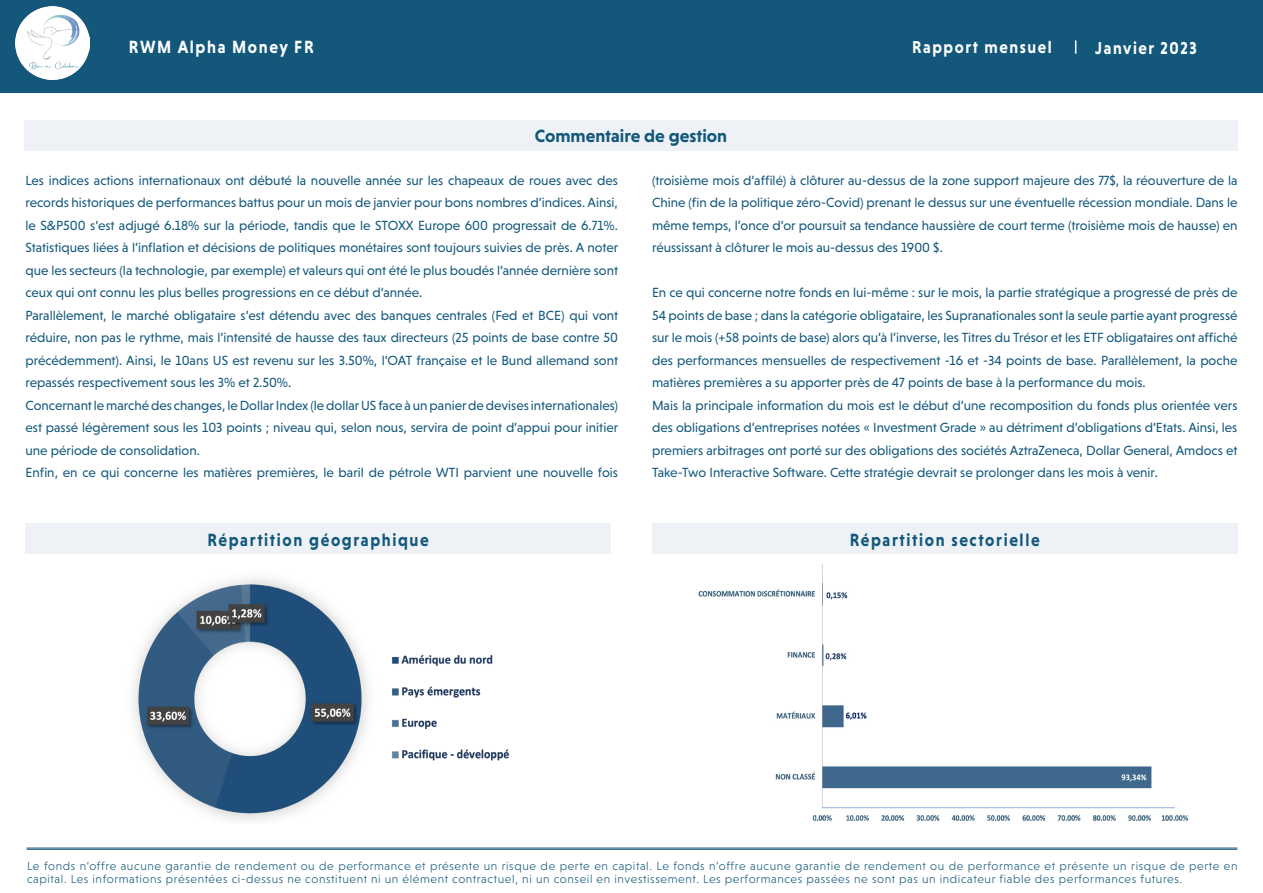
<style>
.page{position:relative;width:1263px;height:893px;background:#fff}
.page>*{position:absolute;margin:0;border:0;box-sizing:border-box;transform-origin:0 0}
.t1{font:700 18px "Niveau Grotesk";letter-spacing:.1em;color:#13587b;scale:.9 1}
.t2{font:700 18px "Niveau Grotesk";color:#13587b}
.t3{font:700 18px "Niveau Grotesk";letter-spacing:.1em;color:#fff;scale:.9 1}
.t4{font:700 17.55px "Niveau Grotesk";letter-spacing:.1em;color:#fff;scale:.9 1}
.t5{font:13.5px/22.5px "Niveau Grotesk";color:#13587b;text-align:justify}
.t6{font:300 12px/13.5px "Niveau Grotesk";letter-spacing:.05em;color:#13587b}
</style>
<div class="page">
<div style="left:0;top:0;width:1263px;height:92px;background:#13587b"></div>
<svg style="left:1075px;top:40px;width:1px;height:14px"></svg>
<img style="left:16px;top:6px;width:73px;height:73px">
<div style="left:26px;top:524px;width:585px;height:30px;background:#eef2f6"></div>
<img style="left:133px;top:578px;width:376px;height:243px">
<img style="left:698px;top:564px;width:491px;height:257px">
<div style="left:652px;top:524px;width:585px;height:30px;background:#eef2f6"></div>
<div style="left:24px;top:120px;width:1213px;height:30px;background:#eef2f6"></div>
<hr style="left:27px;top:848px;width:1210px;height:1px;background:#13587b">
<hr style="left:27px;top:849px;width:1210px;height:1px;background:#13587b">
<h1 class="t3" style="left:129px;top:36px;width:207px">RWM Alpha Money FR</h1>
<p class="t4" style="left:912px;top:36px;width:157px">Rapport mensuel</p>
<p class="t4" style="left:1095px;top:38px;width:114px">Janvier 2023</p>
<p class="t2" style="left:535px;top:125px;width:194px">Commentaire de gestion</p>
<p class="t5" style="left:26px;top:169px;width:594px">Les indices actions internationaux ont débuté la nouvelle année sur les chapeaux de roues avec des records historiques de performances battus pour un mois de janvier pour bons nombres d’indices. Ainsi, le S&amp;P500 s’est adjugé 6.18% sur la période, tandis que le STOXX Europe 600 progressait de 6.71%.<br>Statistiques liées à l’inflation et décisions de politiques monétaires sont toujours suivies de près. A noter que les secteurs (la technologie, par exemple) et valeurs qui ont été le plus boudés l’année dernière sont ceux qui ont connu les plus belles progressions en ce début d’année.</p>
<p class="t5" style="left:26px;top:304px;width:594px">Parallèlement, le marché obligataire s’est détendu avec des banques centrales (Fed et BCE) qui vont réduire, non pas le rythme, mais l’intensité de hausse des taux directeurs (25 points de base contre 50 précédemment). Ainsi, le 10ans US est revenu sur les 3.50%, l’OAT française et le Bund allemand sont repassés respectivement sous les 3% et 2.50%.</p>
<p class="t5" style="left:26px;top:394px;width:594px">Concernant le marché des changes, le Dollar Index (le dollar US face à un panier de devises internationales) est passé légèrement sous les 103 points ; niveau qui, selon nous, servira de point d’appui pour initier une période de consolidation.</p>
<p class="t5" style="left:26px;top:461px;width:594px">Enfin, en ce qui concerne les matières premières, le baril de pétrole WTI parvient une nouvelle fois</p>
<p class="t5" style="left:652px;top:169px;width:587px">(troisième mois d’affilé) à clôturer au-dessus de la zone support majeure des 77$, la réouverture de la Chine (fin de la politique zéro-Covid) prenant le dessus sur une éventuelle récession mondiale. Dans le même temps, l’once d’or poursuit sa tendance haussière de court terme (troisième mois de hausse) en réussissant à clôturer le mois au-dessus des 1900 $.</p>
<p class="t5" style="left:652px;top:281px;width:587px">En ce qui concerne notre fonds en lui-même : sur le mois, la partie stratégique a progressé de près de 54 points de base ; dans la catégorie obligataire, les Supranationales sont la seule partie ayant progressé sur le mois (+58 points de base) alors qu’à l’inverse, les Titres du Trésor et les ETF obligataires ont affiché des performances mensuelles de respectivement -16 et -34 points de base. Parallèlement, la poche matières premières a su apporter près de 47 points de base à la performance du mois.</p>
<p class="t5" style="left:652px;top:394px;width:587px">Mais la principale information du mois est le début d’une recomposition du fonds plus orientée vers des obligations d’entreprises notées « Investment Grade » au détriment d’obligations d’Etats. Ainsi, les premiers arbitrages ont porté sur des obligations des sociétés AztraZeneca, Dollar General, Amdocs et Take-Two Interactive Software. Cette stratégie devrait se prolonger dans les mois à venir.</p>
<p class="t1" style="left:208px;top:529px;width:247px">Répartition géographique</p>
<p class="t1" style="left:850px;top:529px;width:213px">Répartition sectorielle</p>
<p class="t6" style="left:27px;top:859px;width:1212px">Le fonds n’offre aucune garantie de rendement ou de performance et présente un risque de perte en capital. Le fonds n’offre aucune garantie de rendement ou de performance et présente un risque de perte en capital. Les informations présentées ci-dessus ne constituent ni un élément contractuel, ni un conseil en investissement. Les performances passées ne sont pas un indicateur fiable des performances futures.</p>
</div>
